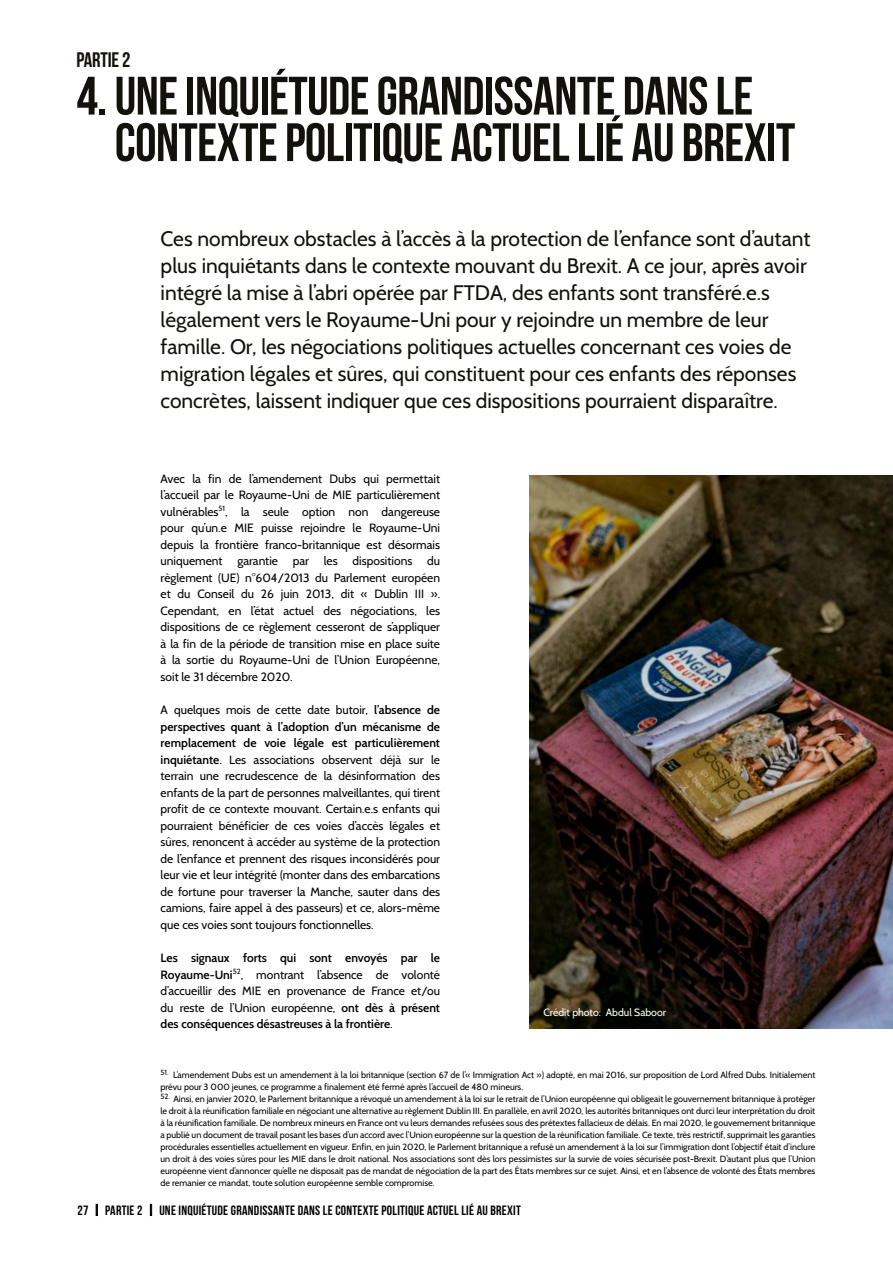
<style>
.page{position:relative;width:893px;height:1263px;background:#fff}
.page>*{position:absolute;margin:0;border:0;box-sizing:border-box;transform-origin:0 0}
.t1{font:54px/46.5px "Bebas Neue";letter-spacing:-.01em;color:#12110c}
.t2{font:21px/27px "Cabin";color:#12110c}
.t3{font:21px "Bebas Neue";letter-spacing:-.01em;color:#12110c}
.t4{font:13.5px "Bebas Neue";letter-spacing:.02em;color:#000}
.t5{font:12px/16.5px "Cabin";color:#000;text-align:justify}
.t6{font:600 12px/16.5px "Cabin";color:#000;text-align:justify}
.t7{font:10.5px "Cabin";color:#fff}
.t8{font:9px/12px "Cabin";color:#000}
.s1{font-weight:600}
.s2{font-weight:400}
</style>
<div class="page">
<svg style="left:96px;top:1204px;width:2px;height:12px"></svg>
<svg style="left:150px;top:1204px;width:2px;height:12px"></svg>
<img style="left:529px;top:475px;width:364px;height:553px">
<h2 class="t3" style="left:77px;top:48px;width:55px">PARTIE 2</h2>
<h1 class="t1" style="left:115px;top:72px;width:682px;text-indent:-38px">4. UNE INQUIÉTUDE GRANDISSANTE DANS LE<br>CONTEXTE POLITIQUE ACTUEL LIÉ AU BREXIT</h1>
<p class="t2" style="left:161px;top:225px;width:651px">Ces nombreux obstacles à l’accès à la protection de l’enfance sont d’autant plus inquiétants dans le contexte mouvant du Brexit. A ce jour, après avoir intégré la mise à l’abri opérée par FTDA, des enfants sont transféré.e.s légalement vers le Royaume-Uni pour y rejoindre un membre de leur famille. Or, les négociations politiques actuelles concernant ces voies de migration légales et sûres, qui constituent pour ces enfants des réponses concrètes, laissent indiquer que ces dispositions pourraient disparaître.</p>
<p class="t5" style="left:161px;top:470px;width:281px">Avec la fin de l’amendement Dubs qui permettait l’accueil par le Royaume-Uni de MIE particulièrement vulnérables<sup>51</sup>, la seule option non dangereuse pour qu’un.e MIE puisse rejoindre le Royaume-Uni depuis la frontière franco-britannique est désormais uniquement garantie par les dispositions du règlement (UE) n°604/2013 du Parlement européen et du Conseil du 26 juin 2013, dit « Dublin III ».<br>Cependant, en l’état actuel des négociations, les dispositions de ce règlement cesseront de s’appliquer à la fin de la période de transition mise en place suite à la sortie du Royaume-Uni de l’Union Européenne, soit le 31 décembre 2020.</p>
<p class="t5" style="left:161px;top:701px;width:281px">A quelques mois de cette date butoir, <span class="s1">l’absence de perspectives quant à l’adoption d’un mécanisme de remplacement de voie légale est particulièrement inquiétante</span>. Les associations observent déjà sur le terrain une recrudescence de la désinformation des enfants de la part de personnes malveillantes, qui tirent profit de ce contexte mouvant. Certain.e.s enfants qui pourraient bénéficier de ces voies d’accès légales et sûres, renoncent à accéder au système de la protection de l’enfance et prennent des risques inconsidérés pour leur vie et leur intégrité (monter dans des embarcations de fortune pour traverser la Manche, sauter dans des camions, faire appel à des passeurs) et ce, alors-même que ces voies sont toujours fonctionnelles.</p>
<h3 class="t6" style="left:161px;top:949px;width:281px">Les signaux forts qui sont envoyés par le Royaume-Uni<sup>52</sup><span class="s2">, montrant l’absence de volonté d’accueillir des MIE en provenance de France et/ou du reste de l’Union européenne,</span> ont dès à présent des conséquences désastreuses à la frontière<span class="s2">.</span></h3>
<p class="t7" style="left:543px;top:1006px;width:124px">Crédit photo: Abdul Saboor</p>
<p class="t8" style="left:161px;top:1069px;width:656px"><sup>51.</sup> L’amendement Dubs est un amendement à la loi britannique (section 67 de l’« Immigration Act ») adopté, en mai 2016, sur proposition de Lord Alfred Dubs. Initialement prévu pour 3 000 jeunes, ce programme a finalement été fermé après l’accueil de 480 mineurs.</p>
<p class="t8" style="left:161px;top:1093px;width:656px;text-align:justify"><sup>52.</sup> Ainsi, en janvier 2020, le Parlement britannique a révoqué un amendement à la loi sur le retrait de l’Union européenne qui obligeait le gouvernement britannique à protéger le droit à la réunification familiale en négociant une alternative au règlement Dublin III. En parallèle, en avril 2020, les autorités britanniques ont durci leur interprétation du droit à la réunification familiale. De nombreux mineurs en France ont vu leurs demandes refusées sous des prétextes fallacieux de délais. En mai 2020, le gouvernement britannique a publié un document de travail posant les bases d’un accord avec l’Union européenne sur la question de la réunification familiale. Ce texte, très restrictif, supprimait les garanties procédurales essentielles actuellement en vigueur. Enfin, en juin 2020, le Parlement britannique a refusé un amendement à la loi sur l’immigration dont l’objectif était d’inclure un droit à des voies sûres pour les MIE dans le droit national. Nos associations sont dès lors pessimistes sur la survie de voies sécurisée post-Brexit. D’autant plus que l’Union européenne vient d’annoncer qu’elle ne disposait pas de mandat de négociation de la part des États membres sur ce sujet. Ainsi, et en l’absence de volonté des États membres de remanier ce mandat, toute solution européenne semble compromise.</p>
<h3 class="t4" style="left:77px;top:1202px;width:445px">27 | PARTIE 2 | UNE INQUIÉTUDE GRANDISSANTE DANS LE CONTEXTE POLITIQUE ACTUEL LIÉ AU BREXIT</h3>
</div>
